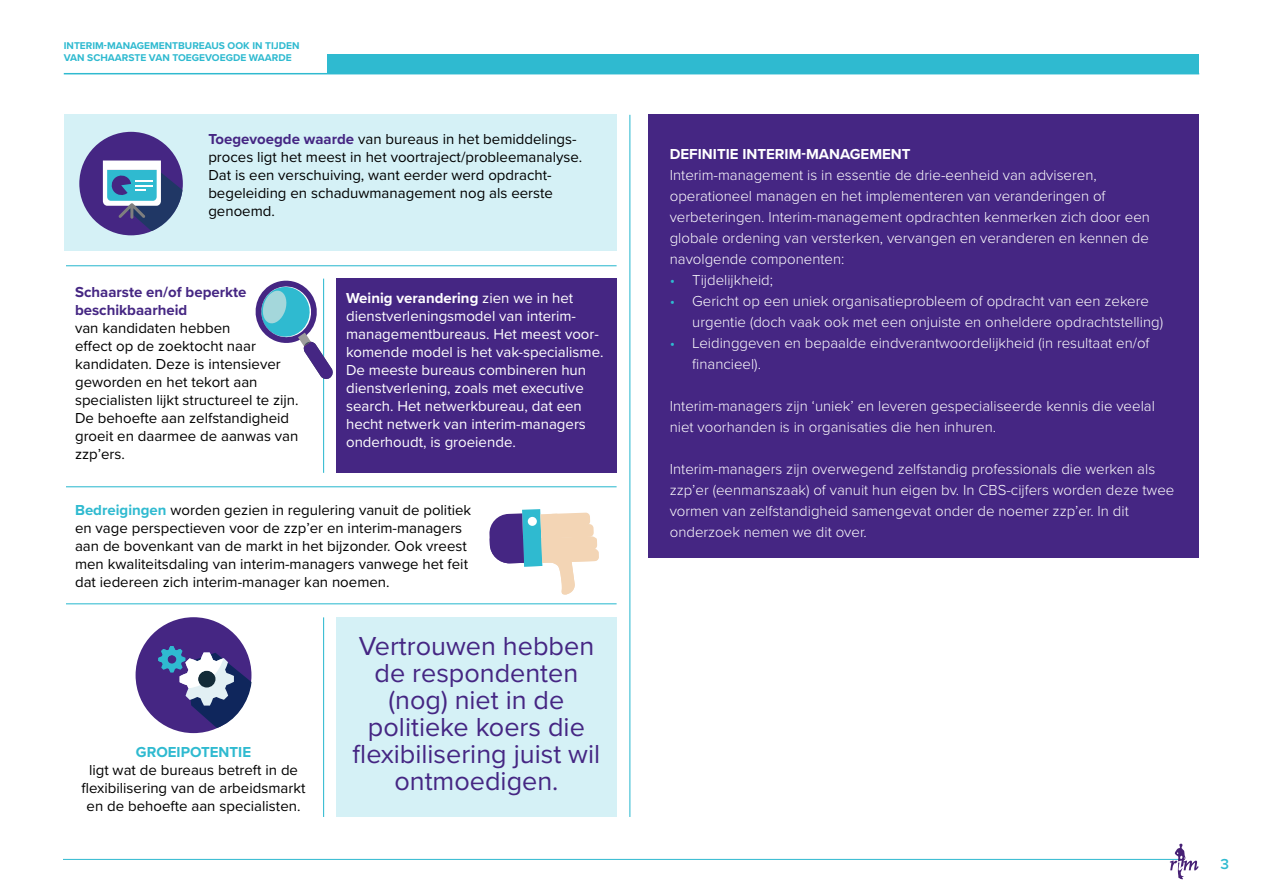
<style>
.page{position:relative;width:1263px;height:893px;background:#fff}
.page>*{position:absolute;margin:0;border:0;box-sizing:border-box;transform-origin:0 0}
.t1{font:27px/27px "Proxima Nova";color:#452683;text-align:center}
.t2{font:300 15px/21px "Proxima Nova";color:#fff}
.t3{font:15px/18px "Proxima Nova";color:#000}
.t4{font:15px/18px "Proxima Nova";color:#fff}
.t5{font:700 15px/18px "Proxima Nova";color:#452683}
.t6{font:700 15px "Proxima Nova";color:#fff}
.t7{font:700 15px "Proxima Nova";color:#2fbad0}
.t8{font:600 15px "Proxima Nova";color:#2fbad0}
.t9{font:700 10.2px/12.3px "Proxima Nova";color:#2fbad0}
.s1{font-weight:700;color:#452683}
.s2{font-weight:700}
.s3{font-weight:700;color:#2fbad0}
.s4{color:#2fbad0}
</style>
<div class="page">
<hr style="left:64px;top:859px;width:1116px;height:1px;background:#30b9d0">
<svg style="left:1170px;top:844px;width:29px;height:35px"></svg>
<div style="left:327px;top:54px;width:872px;height:20px;background:#2fbad0"></div>
<hr style="left:64px;top:73px;width:1135px;height:1px;background:#2fbad0">
<div style="left:64px;top:115px;width:553px;height:136px;background:#d5f1f6"></div>
<div style="left:336px;top:279px;width:281px;height:194px;background:#452683"></div>
<div style="left:336px;top:617px;width:281px;height:200px;background:#d5f1f6"></div>
<div style="left:79px;top:132px;width:104px;height:103px;background:#452683;border-radius:50%"></div>
<svg style="left:103px;top:161px;width:79px;height:70px"></svg>
<hr style="left:66px;top:265px;width:551px;height:1px;background:#2fbad0">
<hr style="left:66px;top:486px;width:551px;height:1px;background:#2fbad0">
<hr style="left:66px;top:603px;width:551px;height:1px;background:#2fbad0">
<hr style="left:323px;top:279px;width:1px;height:194px;background:#2fbad0">
<hr style="left:323px;top:617px;width:1px;height:200px;background:#2fbad0">
<hr style="left:629px;top:115px;width:1px;height:702px;background:#2fbad0">
<svg style="left:489px;top:486px;width:110px;height:109px"></svg>
<div style="left:136px;top:617px;width:115px;height:116px;background:#452683;border-radius:50%"></div>
<svg style="left:158px;top:646px;width:93px;height:82px"></svg>
<div style="left:648px;top:115px;width:551px;height:443px;background:#452683"></div>
<svg style="left:255px;top:279px;width:78px;height:101px"></svg>
<p class="t9" style="left:64px;top:39px;width:237px">INTERIM-MANAGEMENTBUREAUS OOK IN TIJDEN<br>VAN SCHAARSTE VAN TOEGEVOEGDE WAARDE</p>
<p class="t3" style="left:208px;top:129px;width:375px"><span class="s1">Toegevoegde waarde</span> van bureaus in het bemiddelings&shy;proces ligt het meest in het voortraject/probleemanalyse.<br>Dat is een verschuiving, want eerder werd opdracht&shy;begeleiding en schaduwmanagement nog als eerste genoemd.</p>
<p class="t5" style="left:75px;top:283px;width:173px">Schaarste en/of beperkte beschikbaarheid</p>
<p class="t3" style="left:75px;top:319px;width:225px">van kandidaten hebben<br>effect op de zoektocht naar kandidaten. Deze is intensiever geworden en het tekort aan specialisten lijkt structureel te zijn.<br>De behoefte aan zelfstandigheid groeit en daarmee de aanwas van zzp’ers.</p>
<p class="t4" style="left:346px;top:288px;width:259px"><span class="s2">Weinig verandering</span> zien we in het dienstverleningsmodel van interim&shy;managementbureaus. Het meest voor&shy;komende model is het vak-specialisme.<br>De meeste bureaus combineren hun dienstverlening, zoals met executive search. Het netwerkbureau, dat een hecht netwerk van interim-managers onderhoudt, is groeiende.</p>
<p class="t3" style="left:75px;top:500px;width:398px"><span class="s3">Bedreigingen</span> worden gezien in regulering vanuit de politiek en vage perspectieven voor de zzp’er en interim-managers aan de bovenkant van de markt in het bijzonder. Ook vreest men kwaliteitsdaling van interim-managers vanwege het feit dat iedereen zich interim-manager kan noemen.</p>
<p class="t7" style="left:136px;top:740px;width:117px">GROEIPOTENTIE</p>
<p class="t3" style="left:82px;top:760px;width:225px;text-align:center">ligt wat de bureaus betreft in de flexibilisering van de arbeidsmarkt en de behoefte aan specialisten.</p>
<h1 class="t1" style="left:353px;top:631px;width:249px">Vertrouwen hebben de respondenten (nog) niet in de politieke koers die flexibilisering juist wil ontmoedigen.</h1>
<p class="t6" style="left:670px;top:143px;width:242px">DEFINITIE INTERIM-MANAGEMENT</p>
<p class="t2" style="left:670px;top:164px;width:482px">Interim-management is in essentie de drie-eenheid van adviseren, operationeel managen en het implementeren van veranderingen of verbeteringen. Interim-management opdrachten kenmerken zich door een globale ordening van versterken, vervangen en veranderen en kennen de navolgende componenten:</p>
<p class="t2" style="left:670px;top:269px;width:105px"><span class="s4">•</span> Tijdelijkheid;</p>
<p class="t2" style="left:692px;top:290px;width:472px;text-indent:-22px"><span class="s4">•</span> Gericht op een uniek organisatieprobleem of opdracht van een zekere urgentie (doch vaak ook met een onjuiste en onheldere opdrachtstelling)</p>
<p class="t2" style="left:692px;top:332px;width:459px;text-indent:-22px"><span class="s4">•</span> Leidinggeven en bepaalde eindverantwoordelijkheid (in resultaat en/of financieel).</p>
<p class="t2" style="left:670px;top:395px;width:487px">Interim-managers zijn ‘uniek’ en leveren gespecialiseerde kennis die veelal niet voorhanden is in organisaties die hen inhuren.</p>
<p class="t2" style="left:670px;top:458px;width:506px">Interim-managers zijn overwegend zelfstandig professionals die werken als zzp’er (eenmanszaak) of vanuit hun eigen bv. In CBS-cijfers worden deze twee vormen van zelfstandigheid samengevat onder de noemer zzp’er. In dit onderzoek nemen we dit over.</p>
<p class="t8" style="left:1220px;top:853px;width:10px">3</p>
</div>
